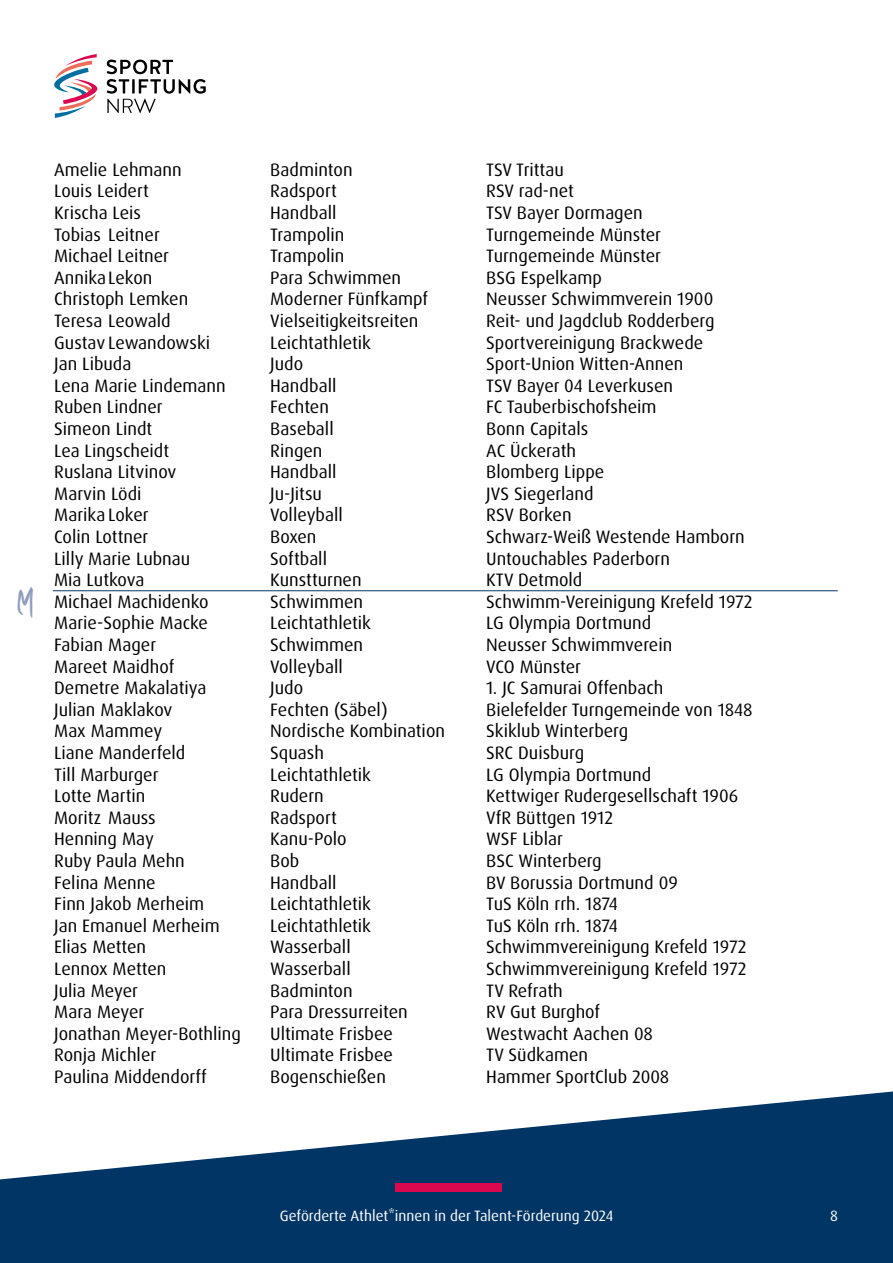
<style>
.page{position:relative;width:893px;height:1263px;background:#fff}
.page>*{position:absolute;margin:0;border:0;box-sizing:border-box;transform-origin:0 0}
.t1{font:27px "Squidrock";color:#8d9cbd}
.t2{font:18px "Dax OT";color:#000}
.t3{font:15px "Dax OT";color:#fff}
</style>
<div class="page">
<svg style="left:0;top:1091px;width:893px;height:172px;fill:#003565"></svg>
<div style="left:395px;top:1183px;width:107px;height:9px;background:#db074f"></div>
<svg style="left:54px;top:54px;width:44px;height:64px"></svg>
<svg style="left:107px;top:60px;width:99px;height:53px"></svg>
<hr style="left:53px;top:590px;width:785px;height:1px;background:#003565">
<h1 class="t1" style="left:17px;top:588px;width:18px">M</h1>
<p class="t2" style="left:54px;top:158px;width:129px">Amelie Lehmann</p>
<p class="t2" style="left:270px;top:158px;width:84px">Badminton</p>
<p class="t2" style="left:486px;top:158px;width:79px">TSV Trittau</p>
<p class="t2" style="left:54px;top:180px;width:96px">Louis Leidert</p>
<p class="t2" style="left:270px;top:180px;width:68px">Radsport</p>
<p class="t2" style="left:486px;top:180px;width:89px">RSV rad-net</p>
<p class="t2" style="left:54px;top:201px;width:88px">Krischa Leis</p>
<p class="t2" style="left:270px;top:201px;width:68px">Handball</p>
<p class="t2" style="left:486px;top:201px;width:158px">TSV Bayer Dormagen</p>
<p class="t2" style="left:54px;top:223px;width:107px">Tobias Leitner</p>
<p class="t2" style="left:270px;top:223px;width:76px">Trampolin</p>
<p class="t2" style="left:486px;top:223px;width:176px">Turngemeinde Münster</p>
<p class="t2" style="left:54px;top:244px;width:116px">Michael Leitner</p>
<p class="t2" style="left:270px;top:244px;width:76px">Trampolin</p>
<p class="t2" style="left:486px;top:244px;width:176px">Turngemeinde Münster</p>
<p class="t2" style="left:54px;top:266px;width:100px">AnnikaLekon</p>
<p class="t2" style="left:270px;top:266px;width:132px">Para Schwimmen</p>
<p class="t2" style="left:486px;top:266px;width:117px">BSG Espelkamp</p>
<p class="t2" style="left:54px;top:288px;width:136px">Christoph Lemken</p>
<p class="t2" style="left:270px;top:288px;width:159px">Moderner Fünfkampf</p>
<p class="t2" style="left:486px;top:288px;width:229px">Neusser Schwimmverein 1900</p>
<p class="t2" style="left:54px;top:309px;width:118px">Teresa Leowald</p>
<p class="t2" style="left:270px;top:309px;width:150px">Vielseitigkeitsreiten</p>
<p class="t2" style="left:486px;top:309px;width:230px">Reit- und Jagdclub Rodderberg</p>
<p class="t2" style="left:54px;top:331px;width:158px">Gustav Lewandowski</p>
<p class="t2" style="left:270px;top:331px;width:102px">Leichtathletik</p>
<p class="t2" style="left:486px;top:331px;width:219px">Sportvereinigung Brackwede</p>
<p class="t2" style="left:54px;top:352px;width:79px">Jan Libuda</p>
<p class="t2" style="left:270px;top:352px;width:34px">Judo</p>
<p class="t2" style="left:486px;top:352px;width:199px">Sport-Union Witten-Annen</p>
<p class="t2" style="left:54px;top:374px;width:173px">Lena Marie Lindemann</p>
<p class="t2" style="left:270px;top:374px;width:68px">Handball</p>
<p class="t2" style="left:486px;top:374px;width:188px">TSV Bayer 04 Leverkusen</p>
<p class="t2" style="left:54px;top:396px;width:110px">Ruben Lindner</p>
<p class="t2" style="left:270px;top:396px;width:60px">Fechten</p>
<p class="t2" style="left:486px;top:396px;width:172px">FC Tauberbischofsheim</p>
<p class="t2" style="left:54px;top:417px;width:100px">Simeon Lindt</p>
<p class="t2" style="left:270px;top:417px;width:65px">Baseball</p>
<p class="t2" style="left:486px;top:417px;width:104px">Bonn Capitals</p>
<p class="t2" style="left:54px;top:439px;width:116px">Lea Lingscheidt</p>
<p class="t2" style="left:270px;top:439px;width:54px">Ringen</p>
<p class="t2" style="left:486px;top:439px;width:91px">AC Ückerath</p>
<p class="t2" style="left:54px;top:460px;width:124px">Ruslana Litvinov</p>
<p class="t2" style="left:270px;top:460px;width:68px">Handball</p>
<p class="t2" style="left:486px;top:460px;width:120px">Blomberg Lippe</p>
<p class="t2" style="left:54px;top:482px;width:89px">Marvin Lödi</p>
<p class="t2" style="left:270px;top:482px;width:53px">Ju-Jitsu</p>
<p class="t2" style="left:486px;top:482px;width:109px">JVS Siegerland</p>
<p class="t2" style="left:54px;top:504px;width:96px">Marika Loker</p>
<p class="t2" style="left:270px;top:504px;width:74px">Volleyball</p>
<p class="t2" style="left:486px;top:504px;width:87px">RSV Borken</p>
<p class="t2" style="left:54px;top:525px;width:96px">Colin Lottner</p>
<p class="t2" style="left:270px;top:525px;width:48px">Boxen</p>
<p class="t2" style="left:486px;top:525px;width:260px">Schwarz-Weiß Westende Hamborn</p>
<p class="t2" style="left:54px;top:547px;width:138px">Lilly Marie Lubnau</p>
<p class="t2" style="left:270px;top:547px;width:58px">Softball</p>
<p class="t2" style="left:486px;top:547px;width:185px">Untouchables Paderborn</p>
<p class="t2" style="left:54px;top:568px;width:92px">Mia Lutkova</p>
<p class="t2" style="left:270px;top:568px;width:93px">Kunstturnen</p>
<p class="t2" style="left:486px;top:568px;width:98px">KTV Detmold</p>
<p class="t2" style="left:54px;top:590px;width:156px">Michael Machidenko</p>
<p class="t2" style="left:270px;top:590px;width:95px">Schwimmen</p>
<p class="t2" style="left:486px;top:590px;width:268px">Schwimm-Vereinigung Krefeld 1972</p>
<p class="t2" style="left:54px;top:612px;width:155px">Marie-Sophie Macke</p>
<p class="t2" style="left:270px;top:612px;width:102px">Leichtathletik</p>
<p class="t2" style="left:486px;top:612px;width:167px">LG Olympia Dortmund</p>
<p class="t2" style="left:54px;top:633px;width:103px">Fabian Mager</p>
<p class="t2" style="left:270px;top:633px;width:95px">Schwimmen</p>
<p class="t2" style="left:486px;top:633px;width:188px">Neusser Schwimmverein</p>
<p class="t2" style="left:54px;top:655px;width:122px">Mareet Maidhof</p>
<p class="t2" style="left:270px;top:655px;width:74px">Volleyball</p>
<p class="t2" style="left:486px;top:655px;width:96px">VCO Münster</p>
<p class="t2" style="left:54px;top:676px;width:154px">Demetre Makalatiya</p>
<p class="t2" style="left:270px;top:676px;width:34px">Judo</p>
<p class="t2" style="left:486px;top:676px;width:179px">1. JC Samurai Offenbach</p>
<p class="t2" style="left:54px;top:698px;width:120px">Julian Maklakov</p>
<p class="t2" style="left:270px;top:698px;width:119px">Fechten (Säbel)</p>
<p class="t2" style="left:486px;top:698px;width:268px">Bielefelder Turngemeinde von 1848</p>
<p class="t2" style="left:54px;top:720px;width:110px">Max Mammey</p>
<p class="t2" style="left:270px;top:720px;width:176px">Nordische Kombination</p>
<p class="t2" style="left:486px;top:720px;width:144px">Skiklub Winterberg</p>
<p class="t2" style="left:54px;top:741px;width:133px">Liane Manderfeld</p>
<p class="t2" style="left:270px;top:741px;width:55px">Squash</p>
<p class="t2" style="left:486px;top:741px;width:99px">SRC Duisburg</p>
<p class="t2" style="left:54px;top:763px;width:106px">Till Marburger</p>
<p class="t2" style="left:270px;top:763px;width:102px">Leichtathletik</p>
<p class="t2" style="left:486px;top:763px;width:167px">LG Olympia Dortmund</p>
<p class="t2" style="left:54px;top:784px;width:93px">Lotte Martin</p>
<p class="t2" style="left:270px;top:784px;width:55px">Rudern</p>
<p class="t2" style="left:486px;top:784px;width:253px">Kettwiger Rudergesellschaft 1906</p>
<p class="t2" style="left:54px;top:806px;width:103px">Moritz Mauss</p>
<p class="t2" style="left:270px;top:806px;width:68px">Radsport</p>
<p class="t2" style="left:486px;top:806px;width:128px">VfR Büttgen 1912</p>
<p class="t2" style="left:54px;top:828px;width:101px">Henning May</p>
<p class="t2" style="left:270px;top:828px;width:78px">Kanu-Polo</p>
<p class="t2" style="left:486px;top:828px;width:78px">WSF Liblar</p>
<p class="t2" style="left:54px;top:849px;width:132px">Ruby Paula Mehn</p>
<p class="t2" style="left:270px;top:849px;width:31px">Bob</p>
<p class="t2" style="left:486px;top:849px;width:117px">BSC Winterberg</p>
<p class="t2" style="left:54px;top:871px;width:103px">Felina Menne</p>
<p class="t2" style="left:270px;top:871px;width:68px">Handball</p>
<p class="t2" style="left:486px;top:871px;width:193px">BV Borussia Dortmund 09</p>
<p class="t2" style="left:54px;top:892px;width:152px">Finn Jakob Merheim</p>
<p class="t2" style="left:270px;top:892px;width:102px">Leichtathletik</p>
<p class="t2" style="left:486px;top:892px;width:133px">TuS Köln rrh. 1874</p>
<p class="t2" style="left:54px;top:914px;width:167px">Jan Emanuel Merheim</p>
<p class="t2" style="left:270px;top:914px;width:102px">Leichtathletik</p>
<p class="t2" style="left:486px;top:914px;width:133px">TuS Köln rrh. 1874</p>
<p class="t2" style="left:54px;top:936px;width:94px">Elias Metten</p>
<p class="t2" style="left:270px;top:936px;width:82px">Wasserball</p>
<p class="t2" style="left:486px;top:936px;width:262px">Schwimmvereinigung Krefeld 1972</p>
<p class="t2" style="left:54px;top:957px;width:114px">Lennox Metten</p>
<p class="t2" style="left:270px;top:957px;width:82px">Wasserball</p>
<p class="t2" style="left:486px;top:957px;width:262px">Schwimmvereinigung Krefeld 1972</p>
<p class="t2" style="left:54px;top:979px;width:85px">Julia Meyer</p>
<p class="t2" style="left:270px;top:979px;width:84px">Badminton</p>
<p class="t2" style="left:486px;top:979px;width:78px">TV Refrath</p>
<p class="t2" style="left:54px;top:1000px;width:92px">Mara Meyer</p>
<p class="t2" style="left:270px;top:1000px;width:139px">Para Dressurreiten</p>
<p class="t2" style="left:486px;top:1000px;width:115px">RV Gut Burghof</p>
<p class="t2" style="left:54px;top:1022px;width:188px">Jonathan Meyer-Bothling</p>
<p class="t2" style="left:270px;top:1022px;width:124px">Ultimate Frisbee</p>
<p class="t2" style="left:486px;top:1022px;width:168px">Westwacht Aachen 08</p>
<p class="t2" style="left:54px;top:1044px;width:104px">Ronja Michler</p>
<p class="t2" style="left:270px;top:1044px;width:124px">Ultimate Frisbee</p>
<p class="t2" style="left:486px;top:1044px;width:103px">TV Südkamen</p>
<p class="t2" style="left:54px;top:1065px;width:154px">Paulina Middendorff</p>
<p class="t2" style="left:270px;top:1065px;width:117px">Bogenschießen</p>
<p class="t2" style="left:486px;top:1065px;width:185px">Hammer SportClub 2008</p>
<p class="t3" style="left:280px;top:1206px;width:335px">Geförderte Athlet*innen in der Talent-Förderung 2024</p>
<p class="t3" style="left:830px;top:1206px;width:9px">8</p>
</div>
